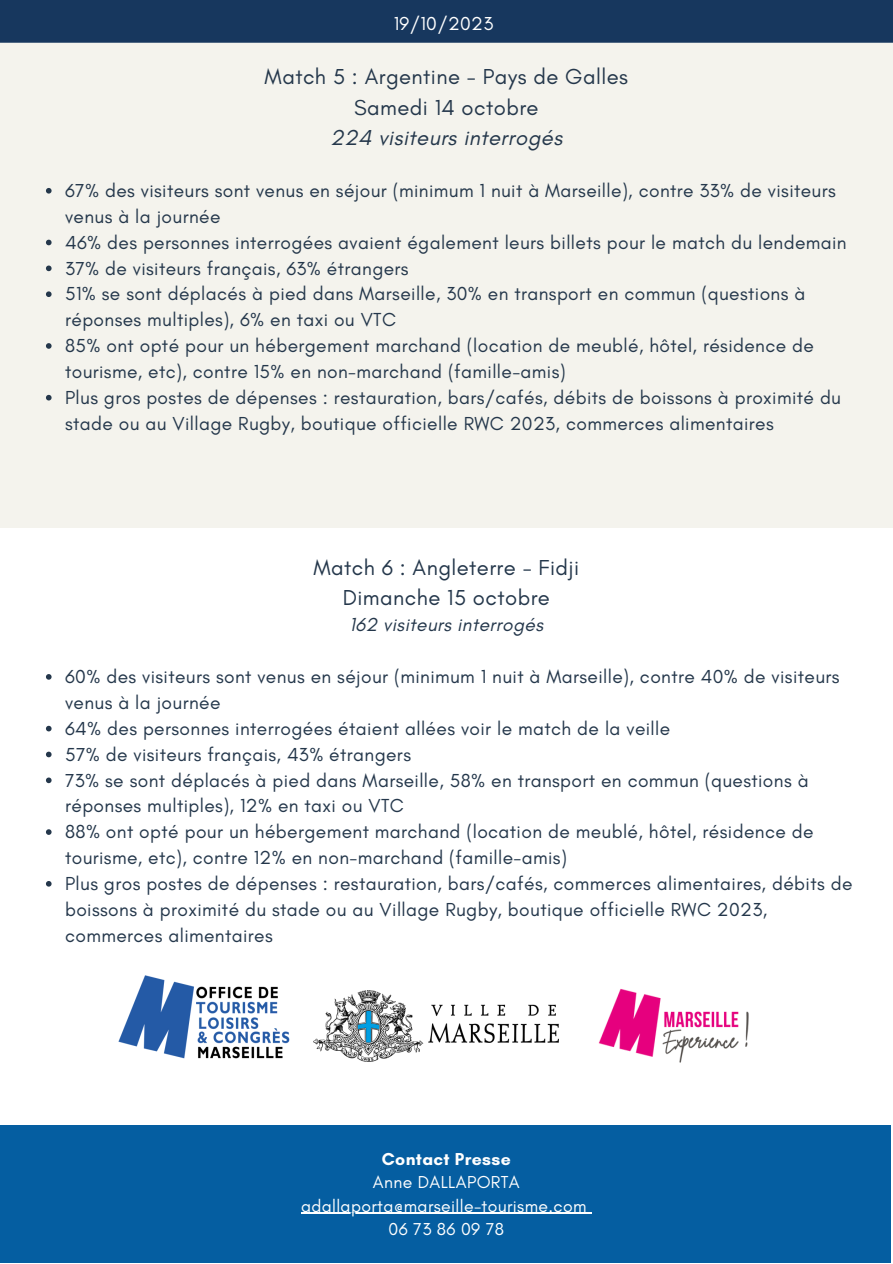
<style>
.page{position:relative;width:893px;height:1264px;background:#fff}
.page>*{position:absolute;margin:0;border:0;box-sizing:border-box;transform-origin:0 0}
.t1{font:22.05px "Glacial Indifference";letter-spacing:.02em;color:#24374b}
.t2{font:italic 22.05px "Glacial Indifference";letter-spacing:.02em;color:#24374b}
.t3{font:19.2px/25.8px "Glacial Indifference";letter-spacing:.02em;color:#24374b}
.t4{font:italic 19.2px "Glacial Indifference";letter-spacing:.02em;color:#24374b}
.t5{font:19.05px "Glacial Indifference";letter-spacing:.02em;color:#fff}
.t6{font:17.55px "Glacial Indifference";letter-spacing:.02em;color:#fff}
.t7{font:700 17.55px "Glacial Indifference";letter-spacing:.02em;color:#fff}
</style>
<div class="page">
<div style="left:0;top:43px;width:892px;height:485px;background:#f4f3ed"></div>
<div style="left:0;top:0;width:892px;height:43px;background:#17375e"></div>
<svg style="left:46px;top:188px;width:6px;height:5px"></svg>
<svg style="left:46px;top:240px;width:6px;height:5px"></svg>
<svg style="left:46px;top:265px;width:6px;height:6px"></svg>
<svg style="left:46px;top:291px;width:6px;height:6px"></svg>
<svg style="left:46px;top:343px;width:6px;height:6px"></svg>
<svg style="left:46px;top:395px;width:6px;height:5px"></svg>
<svg style="left:46px;top:674px;width:6px;height:5px"></svg>
<svg style="left:46px;top:725px;width:6px;height:6px"></svg>
<svg style="left:46px;top:751px;width:6px;height:6px"></svg>
<svg style="left:46px;top:777px;width:6px;height:6px"></svg>
<svg style="left:46px;top:829px;width:6px;height:5px"></svg>
<svg style="left:46px;top:881px;width:6px;height:5px"></svg>
<div style="left:0;top:1125px;width:890px;height:137px;background:#055ea1"></div>
<hr style="left:301px;top:1212px;width:286px;height:1px;background:#fff">
<img style="left:598px;top:988px;width:151px;height:75px">
<img style="left:313px;top:990px;width:245px;height:71px">
<img style="left:118px;top:975px;width:172px;height:84px">
<p class="t5" style="left:393px;top:11px;width:101px">19/10/2023</p>
<p class="t1" style="left:264px;top:64px;width:365px">Match 5 : Argentine - Pays de Galles</p>
<p class="t1" style="left:354px;top:94px;width:186px">Samedi 14 octobre</p>
<p class="t2" style="left:330px;top:124px;width:233px">224 visiteurs interrogés</p>
<p class="t3" style="left:65px;top:177px;width:772px">67% des visiteurs sont venus en séjour (minimum 1 nuit à Marseille), contre 33% de visiteurs venus à la journée</p>
<p class="t3" style="left:65px;top:229px;width:783px">46% des personnes interrogées avaient également leurs billets pour le match du lendemain</p>
<p class="t3" style="left:65px;top:255px;width:345px">37% de visiteurs français, 63% étrangers</p>
<p class="t3" style="left:65px;top:281px;width:741px">51% se sont déplacés à pied dans Marseille, 30% en transport en commun (questions à réponses multiples), 6% en taxi ou VTC</p>
<p class="t3" style="left:65px;top:332px;width:750px">85% ont opté pour un hébergement marchand (location de meublé, hôtel, résidence de tourisme, etc), contre 15% en non-marchand (famille-amis)</p>
<p class="t3" style="left:65px;top:384px;width:777px">Plus gros postes de dépenses : restauration, bars/cafés, débits de boissons à proximité du stade ou au Village Rugby, boutique officielle RWC 2023, commerces alimentaires</p>
<p class="t1" style="left:313px;top:554px;width:267px">Match 6 : Angleterre - Fidji</p>
<p class="t1" style="left:342px;top:584px;width:209px">Dimanche 15 octobre</p>
<p class="t4" style="left:349px;top:613px;width:195px">162 visiteurs interrogés</p>
<p class="t3" style="left:65px;top:663px;width:775px">60% des visiteurs sont venus en séjour (minimum 1 nuit à Marseille), contre 40% de visiteurs venus à la journée</p>
<p class="t3" style="left:65px;top:715px;width:606px">64% des personnes interrogées étaient allées voir le match de la veille</p>
<p class="t3" style="left:65px;top:741px;width:347px">57% de visiteurs français, 43% étrangers</p>
<p class="t3" style="left:65px;top:767px;width:745px">73% se sont déplacés à pied dans Marseille, 58% en transport en commun (questions à réponses multiples), 12% en taxi ou VTC</p>
<p class="t3" style="left:65px;top:818px;width:750px">88% ont opté pour un hébergement marchand (location de meublé, hôtel, résidence de tourisme, etc), contre 12% en non-marchand (famille-amis)</p>
<p class="t3" style="left:65px;top:870px;width:788px">Plus gros postes de dépenses : restauration, bars/cafés, commerces alimentaires, débits de boissons à proximité du stade ou au Village Rugby, boutique officielle RWC 2023, commerces alimentaires</p>
<p class="t7" style="left:382px;top:1147px;width:130px">Contact Presse</p>
<p class="t6" style="left:373px;top:1171px;width:148px">Anne DALLAPORTA</p>
<p class="t6" style="left:301px;top:1194px;width:287px">adallaporta@marseille-tourisme.com</p>
<p class="t6" style="left:388px;top:1218px;width:117px">06 73 86 09 78</p>
</div>
